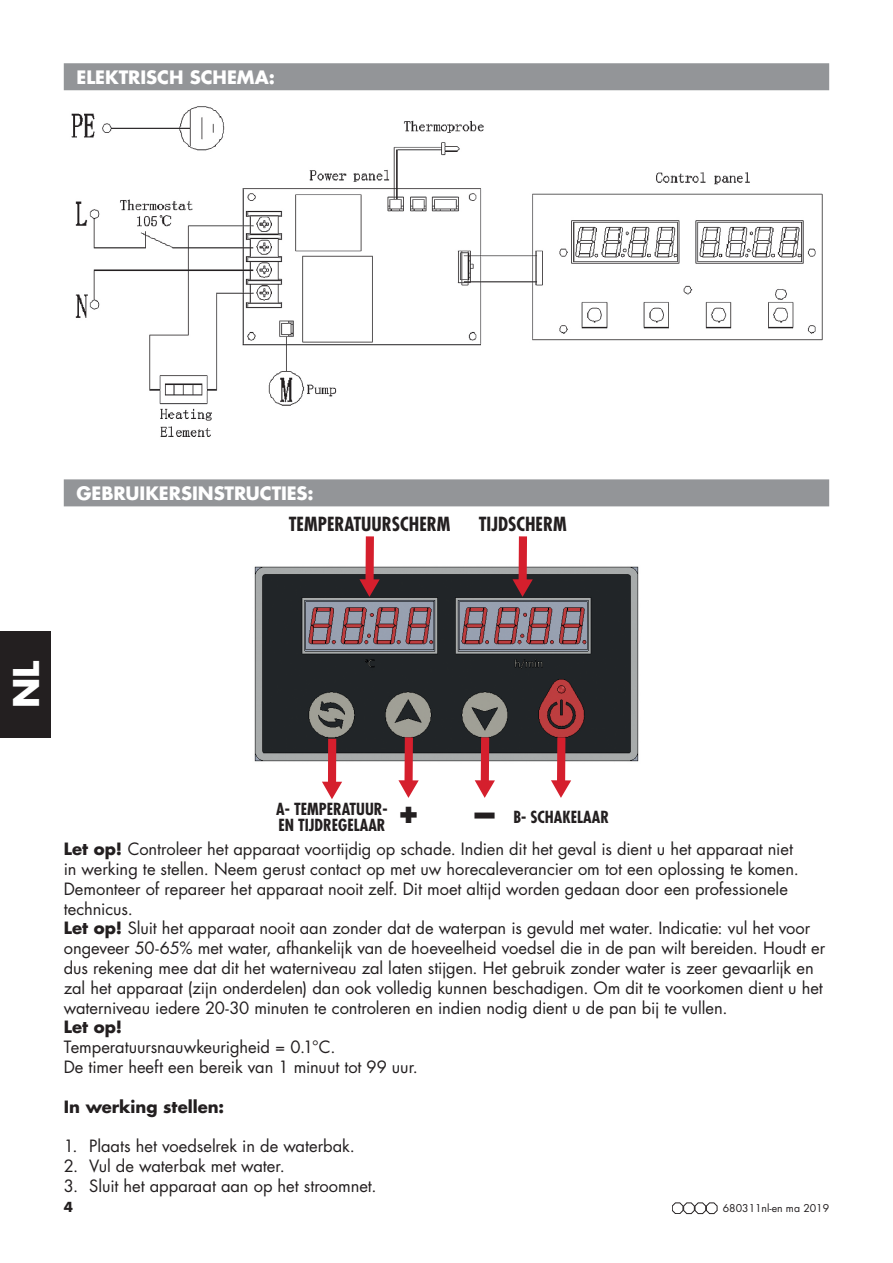
<style>
.page{position:relative;width:893px;height:1263px;background:#fff}
.page>*{position:absolute;margin:0;border:0;box-sizing:border-box;transform-origin:0 0}
.t1{font:700 34.5px "Futura LT";color:#fff}
.t2{font:700 condensed 18.9px "Futura LT";color:#231f20}
.t3{font:700 18px "Futura LT";color:#fff}
.t4{font:16.5px/19.8px "Futura LT";letter-spacing:-.005em;color:#231f20}
.t5{font:700 16.5px "Futura LT";color:#231f20}
.t6{font:700 condensed 16.2px/16.2px "Futura LT";color:#231f20}
.t7{font:700 13.5px "Futura LT";color:#231f20}
.t8{font:10.5px "Futura LT";color:#231f20}
.s1{font-weight:800;font-stretch:normal;font-size:27px}
.s2{font-weight:700}
</style>
<div class="page">
<svg style="left:672px;top:1202px;width:45px;height:12px"></svg>
<div style="left:0;top:631px;width:51px;height:107px;background:#231f20"></div>
<div style="left:64px;top:63px;width:765px;height:27px;background:#939598"></div>
<div style="left:64px;top:479px;width:765px;height:27px;background:#939598"></div>
<img style="left:71px;top:106px;width:752px;height:331px">
<img style="left:254px;top:561px;width:385px;height:207px">
<div style="left:365px;top:536px;width:9px;height:46px;background:#d51f2d"></div>
<svg style="left:359px;top:579px;width:21px;height:18px"></svg>
<div style="left:519px;top:536px;width:8px;height:46px;background:#d51f2d"></div>
<svg style="left:512px;top:579px;width:21px;height:18px"></svg>
<div style="left:328px;top:739px;width:8px;height:46px;background:#d51f2d"></div>
<svg style="left:322px;top:782px;width:20px;height:17px"></svg>
<div style="left:557px;top:737px;width:8px;height:46px;background:#d51f2d"></div>
<svg style="left:551px;top:780px;width:20px;height:18px"></svg>
<div style="left:481px;top:737px;width:8px;height:46px;background:#d51f2d"></div>
<svg style="left:475px;top:780px;width:20px;height:18px"></svg>
<div style="left:404px;top:737px;width:9px;height:46px;background:#d51f2d"></div>
<svg style="left:398px;top:780px;width:21px;height:18px"></svg>
<p class="t3" style="left:77px;top:65px;width:200px">ELEKTRISCH SCHEMA:</p>
<p class="t3" style="left:77px;top:481px;width:238px">GEBRUIKERSINSTRUCTIES:</p>
<p class="t2" style="left:289px;top:512px;width:163px">TEMPERATUURSCHERM</p>
<p class="t2" style="left:479px;top:512px;width:89px">TIJDSCHERM</p>
<h1 class="t1" style="left:3px;top:708px;width:49px;rotate:-90deg">NL</h1>
<p class="t6" style="left:276px;top:801px;width:145px">A- TEMPERATUUR-<br>EN TIJDREGELAAR <sup>+</sup></p>
<p class="t6" style="left:471px;top:809px;width:139px"><span class="s1">—</span> B- SCHAKELAAR</p>
<p class="t4" style="left:64px;top:839px;width:763px"><span class="s2">Let op!</span> Controleer het apparaat voortijdig op schade. Indien dit het geval is dient u het apparaat niet<br>in werking te stellen. Neem gerust contact op met uw horecaleverancier om tot een oplossing te komen.<br>Demonteer of repareer het apparaat nooit zelf. Dit moet altijd worden gedaan door een professionele technicus.<br><span class="s2">Let op!</span> Sluit het apparaat nooit aan zonder dat de waterpan is gevuld met water. Indicatie: vul het voor ongeveer 50-65% met water, afhankelijk van de hoeveelheid voedsel die in de pan wilt bereiden. Houdt er dus rekening mee dat dit het waterniveau zal laten stijgen. Het gebruik zonder water is zeer gevaarlijk en zal het apparaat (zijn onderdelen) dan ook volledig kunnen beschadigen. Om dit te voorkomen dient u het waterniveau iedere 20-30 minuten te controleren en indien nodig dient u de pan bij te vullen.</p>
<p class="t5" style="left:64px;top:1016px;width:60px">Let op!</p>
<p class="t4" style="left:64px;top:1037px;width:356px">Temperatuursnauwkeurigheid = 0.1°C.<br>De timer heeft een bereik van 1 minuut tot 99 uur.</p>
<p class="t5" style="left:64px;top:1095px;width:162px">In werking stellen:</p>
<p class="t4" style="left:64px;top:1136px;width:293px">1. Plaats het voedselrek in de waterbak.</p>
<p class="t4" style="left:64px;top:1156px;width:223px">2. Vul de waterbak met water.</p>
<p class="t4" style="left:64px;top:1176px;width:314px">3. Sluit het apparaat aan op het stroomnet.</p>
<p class="t7" style="left:64px;top:1198px;width:11px">4</p>
<p class="t8" style="left:723px;top:1201px;width:108px">680311nl-en ma 2019</p>
</div>
